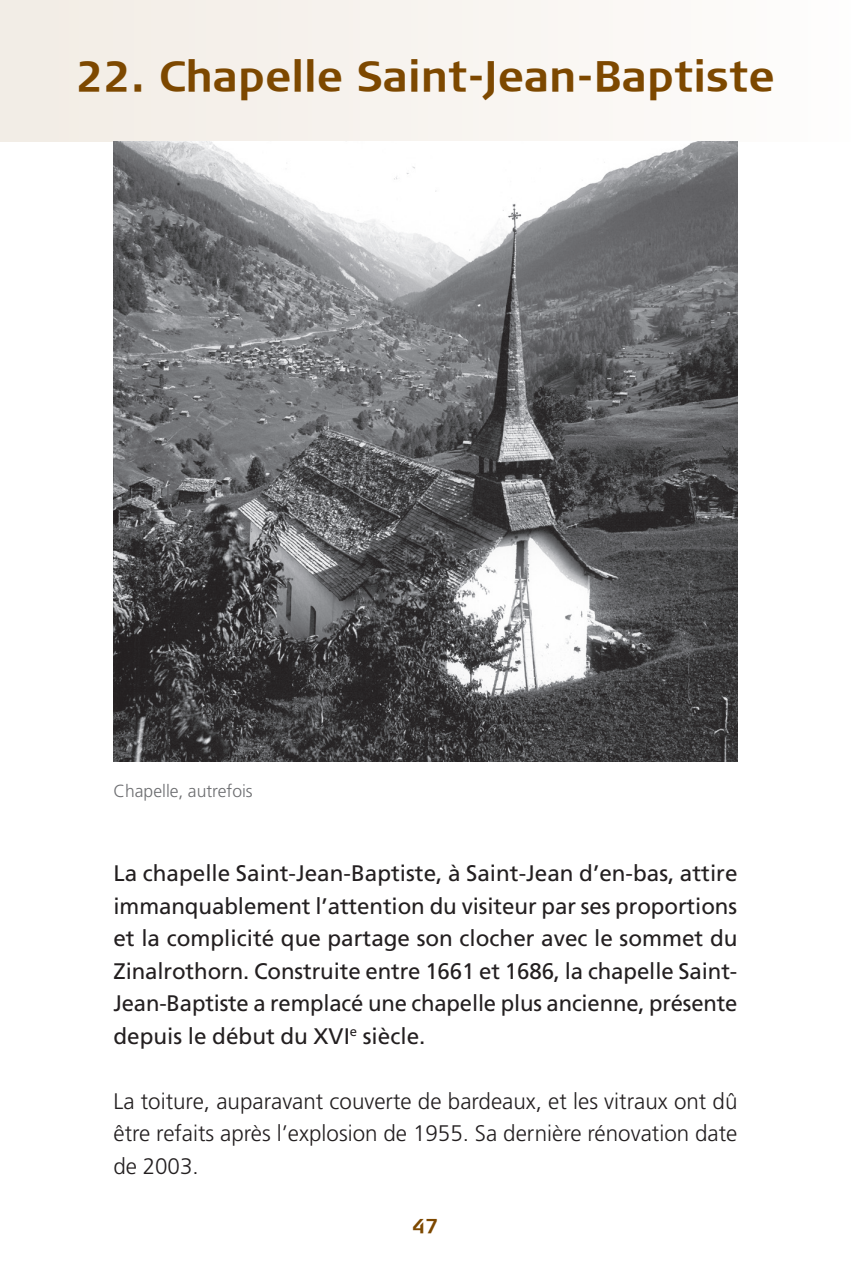
<style>
.page{position:relative;width:851px;height:1276px;background:#fff}
.page>*{position:absolute;margin:0;border:0;box-sizing:border-box;transform-origin:0 0}
.t1{font:700 42.5px "Signa Column";color:#7d4800}
.t2{font:22.5px/32.5px "Frutiger LT Std";letter-spacing:-.01em;color:#231f20;text-align:justify}
.t3{font:300 22.5px/32.5px "Frutiger LT Std";color:#231f20;text-align:justify}
.t4{font:700 20px "Signa Column";color:#7d4800}
.t5{font:300 17.5px "Frutiger LT Std";color:#6c6d70}
</style>
<div class="page">
<div style="left:0;top:0;width:850px;height:142px;background:#f8f4ef"></div>
<img style="left:113px;top:142px;width:624px;height:619px">
<h1 class="t1" style="left:76px;top:51px;width:699px">22. Chapelle Saint-Jean-Baptiste</h1>
<p class="t5" style="left:113px;top:781px;width:141px">Chapelle, autrefois</p>
<p class="t2" style="left:113px;top:857px;width:625px">La chapelle Saint-Jean-Baptiste, à Saint-Jean d’en-bas, attire immanquablement l’attention du visiteur par ses proportions et la complicité que partage son clocher avec le sommet du Zinalrothorn. Construite entre 1661 et 1686, la chapelle Saint-Jean-Baptiste a remplacé une chapelle plus ancienne, présente depuis le début du XVI<sup>e</sup> siècle.</p>
<p class="t3" style="left:113px;top:1085px;width:625px">La toiture, auparavant couverte de bardeaux, et les vitraux ont dû être refaits après l’explosion de 1955. Sa dernière rénovation date de 2003.</p>
<p class="t4" style="left:412px;top:1214px;width:27px">47</p>
</div>
